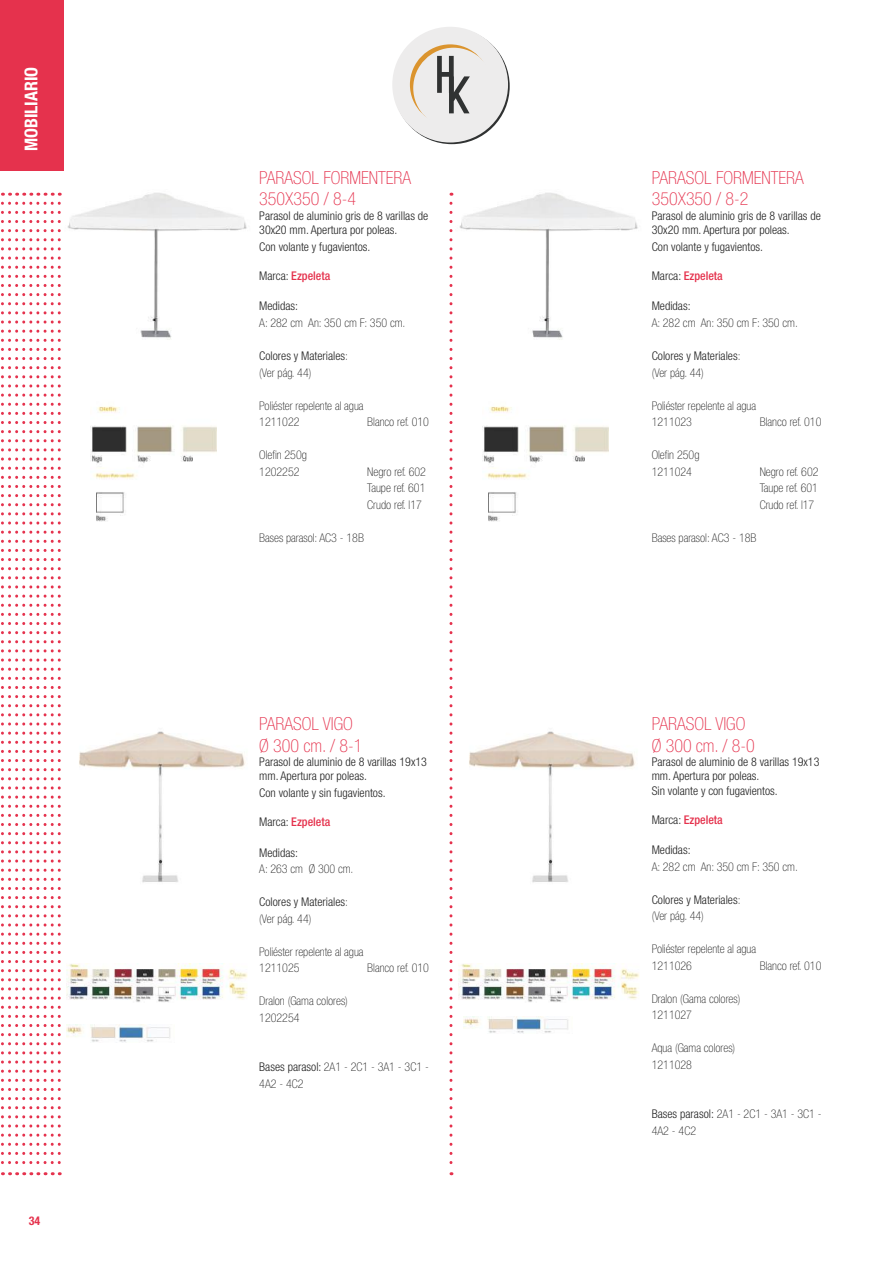
<style>
.page{position:relative;width:893px;height:1263px;background:#fff}
.page>*{position:absolute;margin:0;border:0;box-sizing:border-box;transform-origin:0 0}
.t1{font:100 condensed 18px/21.6px "Helvetica Neue LT Std";color:#e5324d}
.t2{font:700 condensed 17.7px "Helvetica Neue LT Std";color:#fff}
.t3{font:100 condensed 12px/16.5px "Helvetica Neue LT Std";color:#222}
.t4{font:300 condensed 12px/14.4px "Helvetica Neue LT Std";color:#222}
.t5{font:500 condensed 12px "Helvetica Neue LT Std";color:#e5324d}
.t6{font:700 condensed 12px "Helvetica Neue LT Std";color:#e5324d}
.s1{font-weight:300;color:#222}
.s2{font-weight:100}
.s3{font-weight:300}
</style>
<div class="page">
<div style="left:0;top:0;width:63px;height:171px;background:#e5324d"></div>
<svg style="left:1px;top:203px;width:60px;height:972px"></svg>
<svg style="left:449px;top:203px;width:3px;height:972px"></svg>
<svg style="left:394px;top:28px;width:116px;height:116px"></svg>
<div style="left:392px;top:27px;width:116px;height:115px;background:#edecec;border-radius:50%"></div>
<svg style="left:410px;top:44px;width:80px;height:81px"></svg>
<div style="left:413px;top:48px;width:81px;height:80px;background:#edecec;border-radius:50%"></div>
<svg style="left:437px;top:56px;width:33px;height:57px"></svg>
<img style="left:67px;top:193px;width:180px;height:147px">
<img style="left:459px;top:193px;width:179px;height:147px">
<img style="left:66px;top:964px;width:182px;height:38px">
<img style="left:459px;top:964px;width:181px;height:38px">
<img style="left:66px;top:1025px;width:105px;height:17px">
<img style="left:464px;top:1016px;width:105px;height:18px">
<img style="left:79px;top:731px;width:167px;height:152px">
<img style="left:469px;top:731px;width:167px;height:152px">
<img style="left:90px;top:406px;width:126px;height:116px">
<img style="left:482px;top:406px;width:126px;height:116px">
<div style="left:188px;top:382px;width:35px;height:33px;background:#fff"></div>
<div style="left:580px;top:382px;width:35px;height:33px;background:#fff"></div>
<h2 class="t2" style="left:21px;top:151px;width:86px;rotate:-90deg">MOBILIARIO</h2>
<p class="t6" style="left:29px;top:1213px;width:13px">34</p>
<h1 class="t1" style="left:259px;top:167px;width:153px">PARASOL FORMENTERA<br>350X350 / 8-4</h1>
<p class="t4" style="left:259px;top:208px;width:171px">Parasol de aluminio gris de 8 varillas de<br>30x20 mm. Apertura por poleas.</p>
<p class="t4" style="left:259px;top:239px;width:113px">Con volante y fugavientos.</p>
<p class="t5" style="left:259px;top:268px;width:73px"><span class="s1">Marca:</span> Ezpeleta</p>
<p class="t4" style="left:259px;top:299px;width:40px">Medidas:</p>
<p class="t3" style="left:259px;top:314px;width:148px">A: 282 cm An: 350 cm F: 350 cm.</p>
<p class="t4" style="left:259px;top:347px;width:90px;line-height:16.5px">Colores y Materiales<span class="s2">: (Ver pág. 44)</span></p>
<p class="t3" style="left:259px;top:397px;width:106px">Poliéster repelente al agua<br>1211022</p>
<p class="t3" style="left:367px;top:413px;width:63px">Blanco ref. 010</p>
<p class="t3" style="left:259px;top:446px;width:49px">Olefin 250g<br>1202252</p>
<p class="t3" style="left:367px;top:463px;width:60px;text-align:justify">Negro ref. 602<br>Taupe ref. 601<br>Crudo ref. l17</p>
<p class="t3" style="left:259px;top:529px;width:106px">Bases parasol: AC3 - 18B</p>
<h1 class="t1" style="left:259px;top:713px;width:105px">PARASOL VIGO<br>Ø 300 cm. / 8-1</h1>
<p class="t4" style="left:259px;top:754px;width:169px">Parasol de aluminio de 8 varillas 19x13 mm. Apertura por poleas.</p>
<p class="t4" style="left:259px;top:785px;width:128px">Con volante y sin fugavientos.</p>
<p class="t5" style="left:259px;top:814px;width:73px"><span class="s1">Marca:</span> Ezpeleta</p>
<p class="t4" style="left:259px;top:845px;width:40px">Medidas:</p>
<p class="t3" style="left:259px;top:860px;width:96px">A: 263 cm Ø 300 cm.</p>
<p class="t4" style="left:259px;top:893px;width:90px;line-height:16.5px">Colores y Materiales<span class="s2">: (Ver pág. 44)</span></p>
<p class="t3" style="left:259px;top:943px;width:106px">Poliéster repelente al agua<br>1211025</p>
<p class="t3" style="left:367px;top:959px;width:63px">Blanco ref. 010</p>
<p class="t3" style="left:259px;top:992px;width:90px">Dralon (Gama colores)<br>1202254</p>
<p class="t3" style="left:259px;top:1058px;width:171px"><span class="s3">Bases parasol:</span> 2A1 - 2C1 - 3A1 - 3C1 -<br>4A2 - 4C2</p>
<h1 class="t1" style="left:652px;top:167px;width:153px">PARASOL FORMENTERA<br>350X350 / 8-2</h1>
<p class="t4" style="left:652px;top:208px;width:171px">Parasol de aluminio gris de 8 varillas de<br>30x20 mm. Apertura por poleas.</p>
<p class="t4" style="left:652px;top:239px;width:113px">Con volante y fugavientos.</p>
<p class="t5" style="left:652px;top:268px;width:73px"><span class="s1">Marca:</span> Ezpeleta</p>
<p class="t4" style="left:652px;top:299px;width:40px">Medidas:</p>
<p class="t3" style="left:652px;top:314px;width:148px">A: 282 cm An: 350 cm F: 350 cm.</p>
<p class="t4" style="left:652px;top:347px;width:90px;line-height:16.5px">Colores y Materiales<span class="s2">: (Ver pág. 44)</span></p>
<p class="t3" style="left:652px;top:397px;width:106px">Poliéster repelente al agua<br>1211023</p>
<p class="t3" style="left:760px;top:413px;width:63px">Blanco ref. 010</p>
<p class="t3" style="left:652px;top:446px;width:49px">Olefin 250g<br>1211024</p>
<p class="t3" style="left:760px;top:463px;width:60px;text-align:justify">Negro ref. 602<br>Taupe ref. 601<br>Crudo ref. l17</p>
<p class="t3" style="left:652px;top:529px;width:106px">Bases parasol: AC3 - 18B</p>
<h1 class="t1" style="left:652px;top:713px;width:105px">PARASOL VIGO<br>Ø 300 cm. / 8-0</h1>
<p class="t4" style="left:652px;top:754px;width:169px">Parasol de aluminio de 8 varillas 19x13 mm. Apertura por poleas.<br>Sin volante y con fugavientos.</p>
<p class="t5" style="left:652px;top:812px;width:73px"><span class="s1">Marca:</span> Ezpeleta</p>
<p class="t4" style="left:652px;top:843px;width:40px">Medidas:</p>
<p class="t3" style="left:652px;top:858px;width:148px">A: 282 cm An: 350 cm F: 350 cm.</p>
<p class="t4" style="left:652px;top:891px;width:90px;line-height:16.5px">Colores y Materiales<span class="s2">: (Ver pág. 44)</span></p>
<p class="t3" style="left:652px;top:941px;width:106px">Poliéster repelente al agua<br>1211026</p>
<p class="t3" style="left:760px;top:957px;width:63px">Blanco ref. 010</p>
<p class="t3" style="left:652px;top:990px;width:90px">Dralon (Gama colores)<br>1211027</p>
<p class="t3" style="left:652px;top:1040px;width:85px">Aqua (Gama colores)<br>1211028</p>
<p class="t3" style="left:652px;top:1106px;width:171px"><span class="s3">Bases parasol:</span> 2A1 - 2C1 - 3A1 - 3C1 -<br>4A2 - 4C2</p>
</div>
